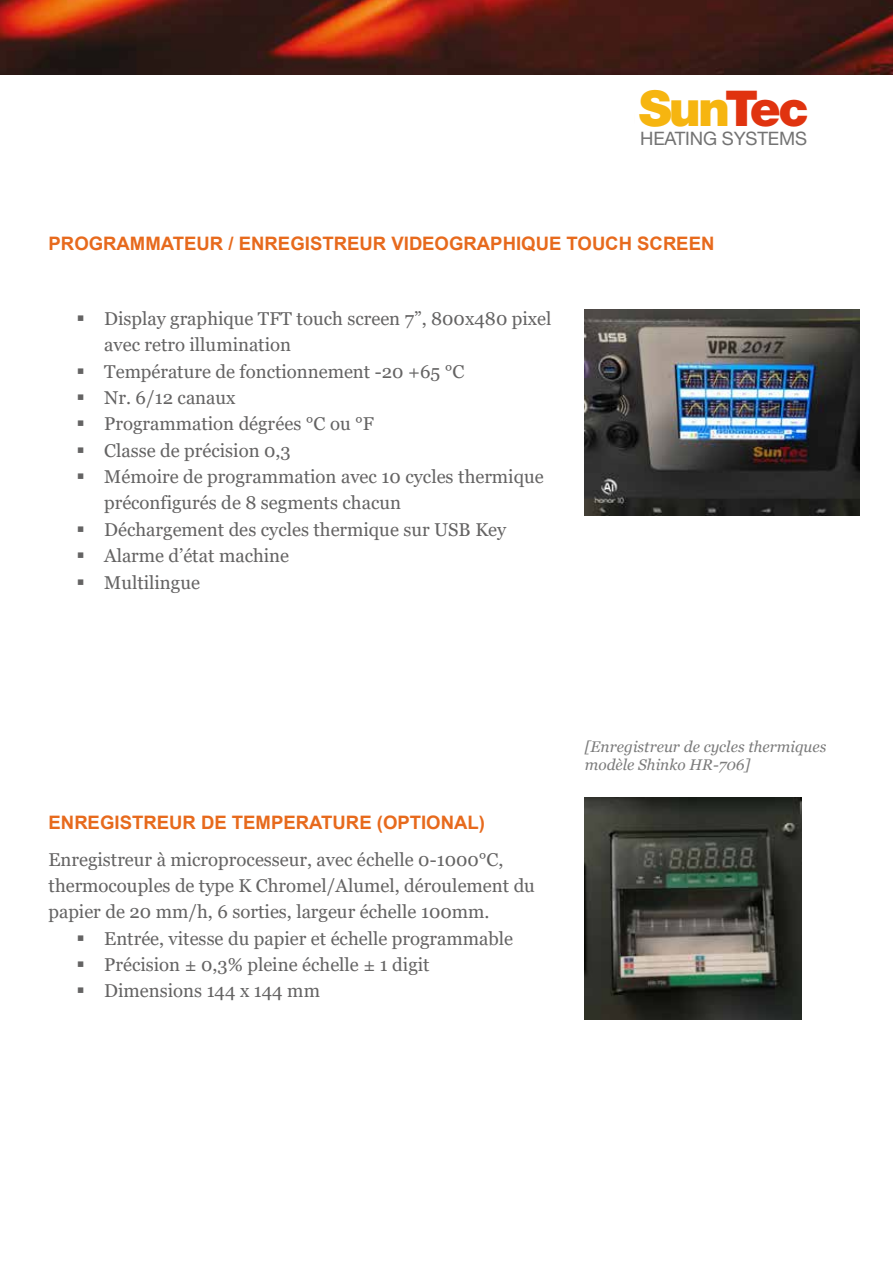
<style>
.page{position:relative;width:893px;height:1263px;background:#fff}
.page>*{position:absolute;margin:0;border:0;box-sizing:border-box;transform-origin:0 0}
.t1{font:900 49.35px "Helvetica Neue LT Std";letter-spacing:-.06em;color:#f6b510}
.t2{font:18.6px/26.4px "Georgia";color:#646363}
.t3{font:700 18.6px "Arial";color:#e76a1d}
.t4{font:18.6px "Helvetica Neue LT Std";letter-spacing:-.01em;color:#737373}
.t5{font:italic 15.45px/17.5px "Georgia";color:#7b7b7b}
.s1{color:#e0330f}
</style>
<div class="page">
<img style="left:0;top:0;width:893px;height:74px">
<img style="left:585px;top:798px;width:216px;height:221px">
<img style="left:584px;top:309px;width:275px;height:207px">
<h1 class="t1" style="left:639px;top:79px;width:171px">Sun<span class="s1">Tec</span></h1>
<p class="t4" style="left:640px;top:128px;width:168px">HEATING SYSTEMS</p>
<p class="t3" style="left:49px;top:231px;width:667px">PROGRAMMATEUR / ENREGISTREUR VIDEOGRAPHIQUE TOUCH SCREEN</p>
<p class="t2" style="left:104px;top:306px;width:449px;text-indent:-28px">▪ Display graphique TFT touch screen 7”, 800x480 pixel avec retro illumination</p>
<p class="t2" style="left:76px;top:358px;width:390px">▪ Température de fonctionnement -20 +65 °C</p>
<p class="t2" style="left:76px;top:385px;width:161px">▪ Nr. 6/12 canaux</p>
<p class="t2" style="left:76px;top:411px;width:299px">▪ Programmation dégrées °C ou °F</p>
<p class="t2" style="left:76px;top:437px;width:216px">▪ Classe de précision 0,3</p>
<p class="t2" style="left:104px;top:464px;width:441px;text-indent:-28px">▪ Mémoire de programmation avec 10 cycles thermique préconfigurés de 8 segments chacun</p>
<p class="t2" style="left:76px;top:517px;width:431px">▪ Déchargement des cycles thermique sur USB Key</p>
<p class="t2" style="left:76px;top:543px;width:214px">▪ Alarme d’état machine</p>
<p class="t2" style="left:76px;top:569px;width:125px">▪ Multilingue</p>
<p class="t3" style="left:49px;top:809px;width:438px">ENREGISTREUR DE TEMPERATURE (OPTIONAL)</p>
<p class="t2" style="left:49px;top:846px;width:488px">Enregistreur à microprocesseur, avec échelle 0-1000°C, thermocouples de type K Chromel/Alumel, déroulement du papier de 20 mm/h, 6 sorties, largeur échelle 100mm.</p>
<p class="t2" style="left:76px;top:925px;width:438px">▪ Entrée, vitesse du papier et échelle programmable</p>
<p class="t2" style="left:76px;top:952px;width:355px">▪ Précision ± 0,3% pleine échelle ± 1 digit</p>
<p class="t2" style="left:76px;top:978px;width:245px">▪ Dimensions 144 x 144 mm</p>
<p class="t5" style="left:585px;top:738px;width:243px">[Enregistreur de cycles thermiques modèle Shinko HR-706]</p>
</div>
